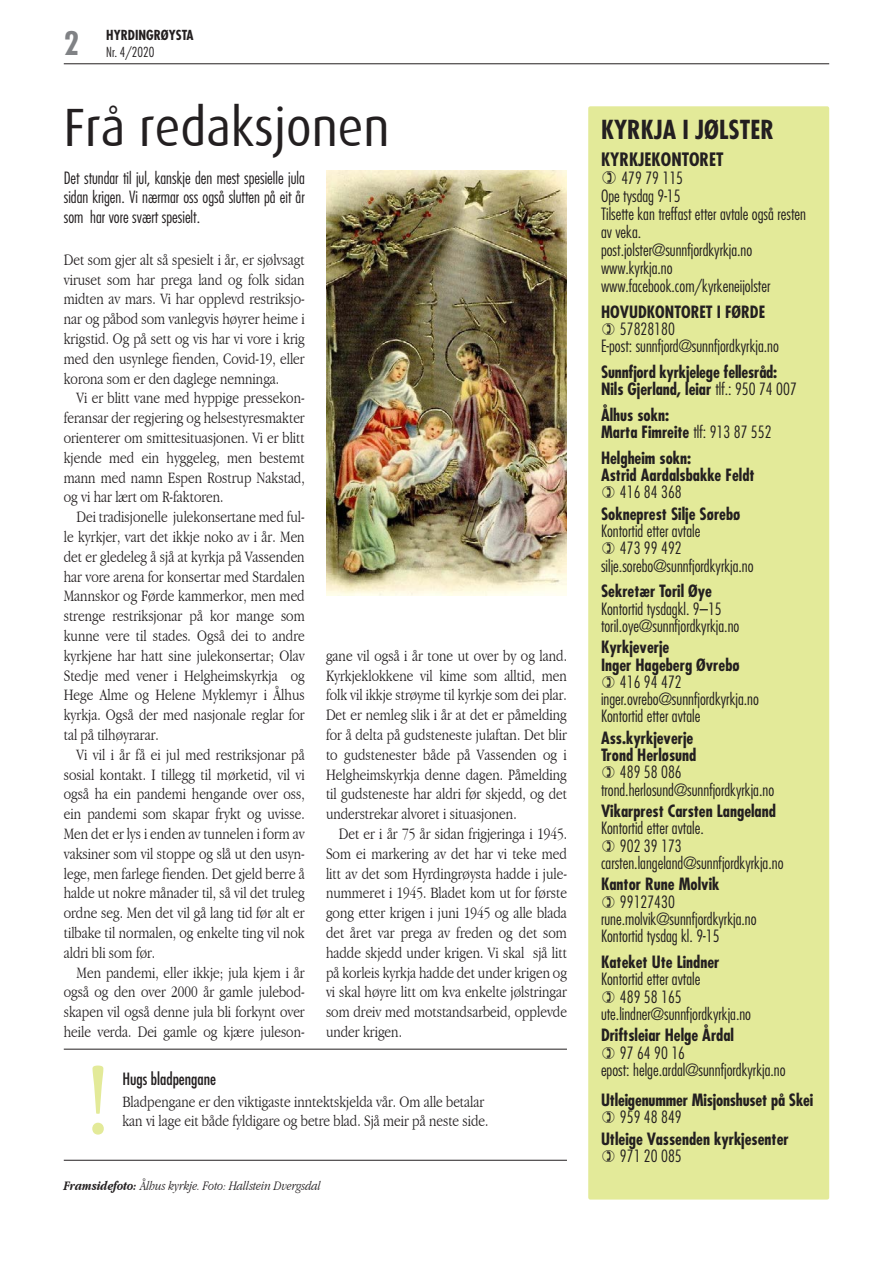
<style>
.page{position:relative;width:893px;height:1263px;background:#fff}
.page>*{position:absolute;margin:0;border:0;box-sizing:border-box;transform-origin:0 0}
.t1{font:102px "Minion Pro";color:#e3ea99}
.Tittel{font:54px "Dax";color:#231f20;scale:.91 1}
.t2{font:700 condensed 31.5px "Futura";color:#808285}
.t3{font:700 condensed 25.5px "Futura";color:#231f20}
.t4{font:700 condensed 18px "Futura";color:#231f20}
.Brødtekst_innrykk{font:300 condensed 16.5px/19.8px "Garamond";color:#231f20;text-align:justify}
.Ingress{font:300 condensed 16.5px/18px "Futura";color:#231f20}
.Preikeliste_normal{font:700 condensed 16.5px/17.2px "Futura";color:#231f20}
.Brødtekst{font:300 condensed 16.5px/19.8px "Garamond";color:#231f20;text-align:justify}
.Ingress-2{font:condensed 16.5px "Futura";color:#231f20}
.Preikeliste_normal-2{font:300 condensed 16.5px "Futura";color:#231f20}
.Bilettekst{font:italic 300 condensed 13.5px "Garamond";color:#231f20}
.t5{font:700 condensed 13.5px "Futura";color:#231f20}
.t6{font:300 condensed 13.5px "Futura";color:#231f20}
.s1{font-weight:700}
.s2{font-weight:300}
</style>
<div class="page">
<hr style="left:64px;top:64px;width:765px;height:1px;background:#231f20">
<div style="left:588px;top:106px;width:241px;height:1093px;background:#e3ea99;border-radius:2px"></div>
<hr style="left:64px;top:1160px;width:503px;height:1px;background:#231f20">
<img style="left:326px;top:170px;width:241px;height:425px">
<hr style="left:64px;top:1049px;width:503px;height:1px;background:#231f20">
<p class="t2" style="left:64px;top:23px;width:17px">2</p>
<p class="t5" style="left:106px;top:27px;width:89px">HYRDINGRØYSTA</p>
<p class="t6" style="left:106px;top:43px;width:50px">Nr. 4/2020</p>
<p class="Tittel" style="left:64px;top:98px;width:360px">Frå redaksjonen</p>
<p class="Ingress" style="left:64px;top:167px;width:242px;line-height:19.8px;text-align:justify">Det stundar til jul, kanskje den mest spesielle jula sidan krigen. Vi nærmar oss også slutten på eit år som har vore svært spesielt.</p>
<p class="Brødtekst" style="left:64px;top:250px;width:242px">Det som gjer alt så spesielt i år, er sjølvsagt viruset som har prega land og folk sidan midten av mars. Vi har opplevd restriksjo&shy;nar og påbod som vanlegvis høyrer heime i krigstid. Og på sett og vis har vi vore i krig med den usynlege fienden, Covid-19, eller korona som er den daglege nemninga.</p>
<p class="Brødtekst_innrykk" style="left:64px;top:388px;width:242px;text-indent:13px">Vi er blitt vane med hyppige pressekon&shy;feransar der regjering og helsestyresmakter orienterer om smittesituasjonen. Vi er blitt kjende med ein hyggeleg, men bestemt mann med namn Espen Rostrup Nakstad, og vi har lært om R-faktoren.</p>
<p class="Brødtekst_innrykk" style="left:64px;top:507px;width:242px;text-indent:13px">Dei tradisjonelle julekonsertane med ful&shy;le kyrkjer, vart det ikkje noko av i år. Men det er gledeleg å sjå at kyrkja på Vassenden har vore arena for konsertar med Stardalen Mannskor og Førde kammerkor, men med strenge restriksjonar på kor mange som kunne vere til stades. Også dei to andre kyrkjene har hatt sine julekonsertar; Olav Stedje med vener i Helgheimskyrkja og Hege Alme og Helene Myklemyr i Ålhus kyrkja. Også der med nasjonale reglar for tal på tilhøyrarar.</p>
<p class="Brødtekst_innrykk" style="left:64px;top:745px;width:242px;text-indent:13px">Vi vil i år få ei jul med restriksjonar på sosial kontakt. I tillegg til mørketid, vil vi også ha ein pandemi hengande over oss, ein pandemi som skapar frykt og uvisse.<br>Men det er lys i enden av tunnelen i form av vaksiner som vil stoppe og slå ut den usyn&shy;lege, men farlege fienden. Det gjeld berre å halde ut nokre månader til, så vil det truleg ordne seg. Men det vil gå lang tid før alt er tilbake til normalen, og enkelte ting vil nok aldri bli som før.</p>
<p class="Brødtekst_innrykk" style="left:64px;top:962px;width:242px;text-indent:13px">Men pandemi, eller ikkje; jula kjem i år også og den over 2000 år gamle julebod&shy;skapen vil også denne jula bli forkynt over heile verda. Dei gamle og kjære juleson-</p>
<p class="Brødtekst_innrykk" style="left:326px;top:646px;width:242px">gane vil også i år tone ut over by og land.<br>Kyrkjeklokkene vil kime som alltid, men folk vil ikkje strøyme til kyrkje som dei plar.<br>Det er nemleg slik i år at det er påmelding for å delta på gudsteneste julaftan. Det blir to gudstenester både på Vassenden og i Helgheimskyrkja denne dagen. Påmelding til gudsteneste har aldri før skjedd, og det understrekar alvoret i situasjonen.</p>
<p class="Brødtekst_innrykk" style="left:326px;top:824px;width:242px;text-indent:13px">Det er i år 75 år sidan frigjeringa i 1945.<br>Som ei markering av det har vi teke med litt av det som Hyrdingrøysta hadde i jule&shy;nummeret i 1945. Bladet kom ut for første gong etter krigen i juni 1945 og alle blada det året var prega av freden og det som hadde skjedd under krigen. Vi skal sjå litt på korleis kyrkja hadde det under krigen og vi skal høyre litt om kva enkelte jølstringar som dreiv med motstandsarbeid, opplevde under krigen.</p>
<p class="t1" style="left:84px;top:1032px;width:30px">!</p>
<p class="Ingress-2" style="left:122px;top:1068px;width:95px">Hugs bladpengane</p>
<p class="Brødtekst" style="left:122px;top:1091px;width:368px">Bladpengane er den viktigaste inntektskjelda vår. Om alle betalar kan vi lage eit både fyldigare og betre blad. Sjå meir på neste side.</p>
<p class="Bilettekst" style="left:64px;top:1178px;width:259px"><span class="s1">Framsidefoto:</span> Ålhus kyrkje. Foto: Hallstein Dvergsdal</p>
<p class="t3" style="left:601px;top:113px;width:174px">KYRKJA I JØLSTER</p>
<p class="t4" style="left:601px;top:148px;width:124px">KYRKJEKONTORET</p>
<p class="Ingress" style="left:601px;top:168px;width:84px;text-align:right">479 79 115<br>Ope tysdag 9-15</p>
<p class="Ingress" style="left:601px;top:204px;width:206px">Tilsette kan treffast etter avtale også resten av veka.</p>
<p class="Ingress" style="left:601px;top:240px;width:153px">post.jolster@sunnfjordkyrkja.no</p>
<p class="Ingress" style="left:601px;top:258px;width:73px">www.kyrkja.no</p>
<p class="Ingress" style="left:601px;top:276px;width:171px">www.facebook.com/kyrkeneijolster</p>
<p class="Preikeliste_normal" style="left:601px;top:303px;width:166px">HOVUDKONTORET I FØRDE</p>
<p class="Ingress" style="left:620px;top:319px;width:56px">57828180</p>
<p class="Ingress" style="left:601px;top:337px;width:179px">E-post: sunnfjord@sunnfjordkyrkja.no</p>
<p class="Preikeliste_normal" style="left:601px;top:363px;width:178px">Sunnfjord kyrkjelege fellesråd:</p>
<p class="Preikeliste_normal" style="left:601px;top:380px;width:197px">Nils Gjerland, leiar <span class="s2">tlf.: 950 74 007</span></p>
<p class="Preikeliste_normal" style="left:601px;top:406px;width:70px">Ålhus sokn:</p>
<p class="Preikeliste_normal" style="left:601px;top:423px;width:172px">Marta Fimreite <span class="s2">tlf: 913 87 552</span></p>
<p class="Preikeliste_normal" style="left:601px;top:449px;width:92px">Helgheim sokn:</p>
<p class="Preikeliste_normal" style="left:620px;top:466px;width:136px;text-indent:-19px">Astrid Aardalsbakke Feldt<br><span class="s2">416 84 368</span></p>
<p class="Preikeliste_normal" style="left:601px;top:505px;width:141px">Sokneprest Silje Sørebø</p>
<p class="Ingress" style="left:601px;top:522px;width:101px">Kontortid etter avtale</p>
<p class="Ingress" style="left:620px;top:539px;width:63px">473 99 492</p>
<p class="Ingress" style="left:601px;top:556px;width:154px">silje.sorebo@sunnfjordkyrkja.no</p>
<p class="Preikeliste_normal" style="left:601px;top:583px;width:113px">Sekretær Toril Øye</p>
<p class="Ingress" style="left:601px;top:599px;width:122px">Kontortid tysdagkl. 9–15</p>
<p class="Ingress" style="left:601px;top:616px;width:140px">toril.oye@sunnfjordkyrkja.no</p>
<p class="Preikeliste_normal" style="left:601px;top:639px;width:70px">Kyrkjeverje</p>
<p class="Preikeliste_normal" style="left:601px;top:656px;width:140px">Inger Hageberg Øvrebø</p>
<p class="Ingress" style="left:601px;top:673px;width:159px;line-height:17.2px;text-indent:19px">416 94 472 inger.ovrebo@sunnfjordkyrkja.no</p>
<p class="Ingress" style="left:601px;top:707px;width:101px">Kontortid etter avtale</p>
<p class="Preikeliste_normal" style="left:601px;top:729px;width:94px">Ass.kyrkjeverje</p>
<p class="Preikeliste_normal" style="left:601px;top:746px;width:97px">Trond Herløsund</p>
<p class="Ingress" style="left:620px;top:763px;width:63px">489 58 086</p>
<p class="Ingress" style="left:601px;top:780px;width:175px">trond.herlosund@sunnfjordkyrkja.no</p>
<p class="Preikeliste_normal" style="left:601px;top:802px;width:176px">Vikarprest Carsten Langeland</p>
<p class="Ingress" style="left:601px;top:819px;width:104px">Kontortid etter avtale.</p>
<p class="Ingress" style="left:601px;top:837px;width:184px;line-height:17.2px;text-indent:19px">902 39 173 carsten.langeland@sunnfjordkyrkja.no</p>
<p class="Preikeliste_normal" style="left:601px;top:876px;width:120px">Kantor Rune Molvik</p>
<p class="Ingress" style="left:620px;top:892px;width:56px">99127430</p>
<p class="Ingress" style="left:601px;top:909px;width:157px">rune.molvik@sunnfjordkyrkja.no</p>
<p class="Ingress" style="left:601px;top:927px;width:120px">Kontortid tysdag kl. 9-15</p>
<p class="Preikeliste_normal" style="left:601px;top:953px;width:120px">Kateket Ute Lindner</p>
<p class="Ingress" style="left:601px;top:970px;width:101px">Kontortid etter avtale</p>
<p class="Ingress" style="left:620px;top:987px;width:63px">489 58 165</p>
<p class="Ingress" style="left:601px;top:1004px;width:152px">ute.lindner@sunnfjordkyrkja.no</p>
<p class="Preikeliste_normal" style="left:601px;top:1026px;width:134px">Driftsleiar Helge Årdal</p>
<p class="Ingress" style="left:620px;top:1043px;width:67px">97 64 90 16</p>
<p class="Ingress" style="left:601px;top:1060px;width:186px">epost: helge.ardal@sunnfjordkyrkja.no</p>
<p class="Preikeliste_normal" style="left:620px;top:1091px;width:195px;text-indent:-19px">Utleigenummer Misjonshuset på Skei<br><span class="s2">959 48 849</span></p>
<p class="Preikeliste_normal" style="left:601px;top:1130px;width:189px">Utleige Vassenden kyrkjesenter</p>
<p class="Preikeliste_normal-2" style="left:620px;top:1145px;width:63px">971 20 085</p>
</div>
